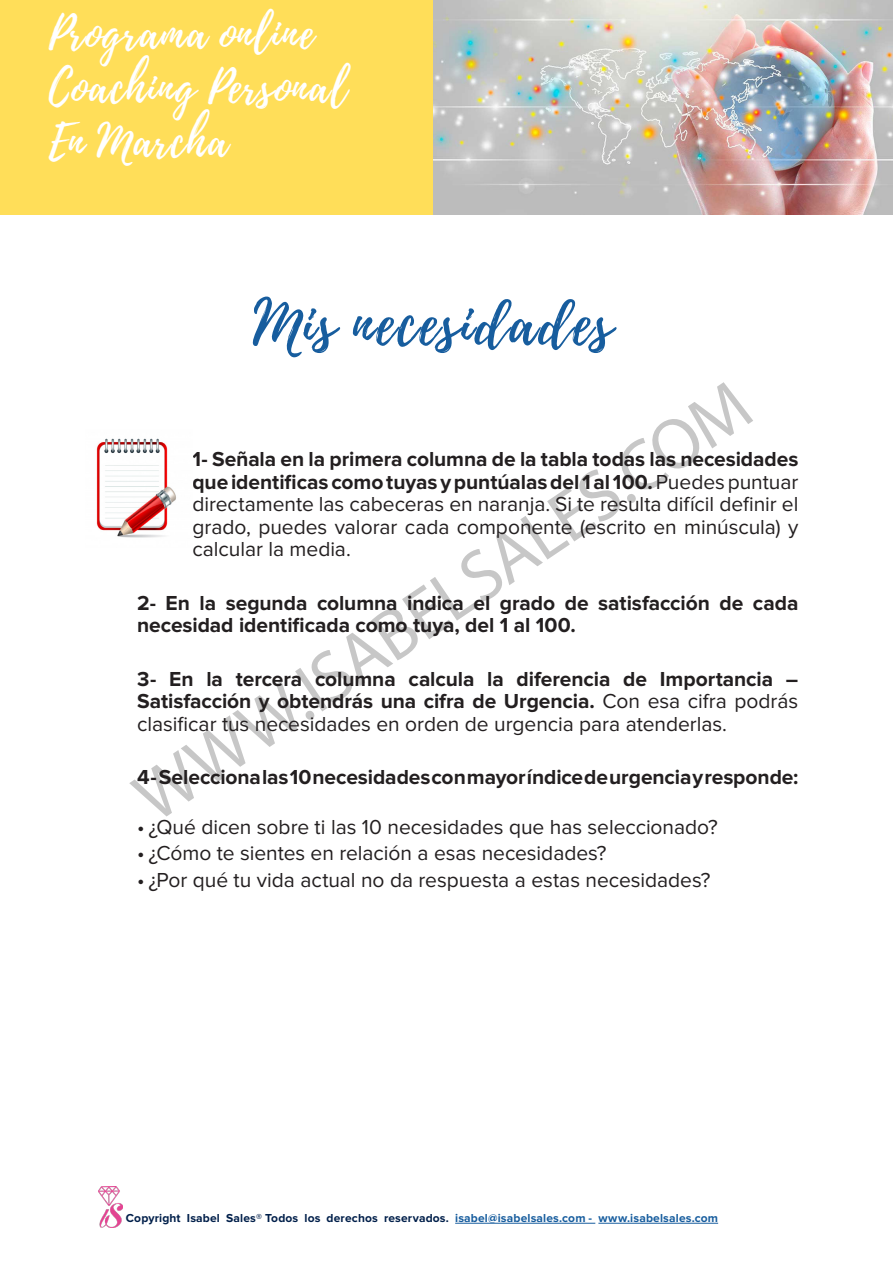
<style>
.page{position:relative;width:893px;height:1263px;background:#fff}
.page>*{position:absolute;margin:0;border:0;box-sizing:border-box;transform-origin:0 0}
.t1{font:72px "Myriad Pro";color:#000}
.Title___Sidebar_1{font:61.5px "Playlist Script";letter-spacing:.035em;color:#175d9e}
.Title___Sidebar_1-2{font:45px/54px "Playlist Script";letter-spacing:.035em;color:#fff}
.Body_Text{font:21px/22.5px "Proxima Nova";color:#231f20;text-align:justify}
.Body_Text-2{font:700 21px/22.5px "Proxima Nova";letter-spacing:-.005em;color:#231f20}
.t2{font:700 12px "Proxima Nova";letter-spacing:.015em;color:#001f4a}
.s1{font-weight:700}
.s2{font-weight:400}
.s3{color:#175d9e}
</style>
<div class="page">
<hr style="left:455px;top:1223px;width:140px;height:1px;background:#175d9e">
<hr style="left:598px;top:1223px;width:120px;height:1px;background:#175d9e">
<img style="left:98px;top:1187px;width:25px;height:41px">
<img style="left:425px;top:0;width:468px;height:215px">
<div style="left:0;top:0;width:432px;height:214px;background:#ffde59"></div>
<img style="left:96px;top:438px;width:80px;height:100px">
<p class="Title___Sidebar_1-2" style="left:49px;top:7px;width:299px">Programa online<br>Coaching Personal</p>
<p class="Title___Sidebar_1-2" style="left:49px;top:115px;width:180px">En Marcha</p>
<p class="Title___Sidebar_1" style="left:253px;top:280px;width:361px">Mis necesidades</p>
<h1 class="t1" style="left:117px;top:767px;width:727px;rotate:-34deg">WWW.ISABELSALES.COM</h1>
<p class="Body_Text" style="left:192px;top:449px;width:607px"><span class="s1">1- Señala en la primera columna de la tabla todas las necesidades que identificas como tuyas y puntúalas del 1 al 100.</span> Puedes puntuar directamente las cabeceras en naranja. Si te resulta difícil definir el grado, puedes valorar cada componente (escrito en minúscula) y calcular la media.</p>
<p class="Body_Text-2" style="left:137px;top:592px;width:663px">2- En la segunda columna indica el grado de satisfacción de cada necesidad identificada como tuya, del 1 al 100.</p>
<p class="Body_Text-2" style="left:137px;top:668px;width:663px;text-align:justify">3- En la tercera columna calcula la diferencia de Importancia – Satisfacción y obtendrás una cifra de Urgencia. <span class="s2">Con esa cifra podrás clasificar tus necesidades en orden de urgencia para atenderlas.</span></p>
<p class="Body_Text-2" style="left:137px;top:767px;width:663px">4- Selecciona las 10 necesidades con mayor índice de urgencia y responde:</p>
<p class="Body_Text" style="left:137px;top:816px;width:582px">• ¿Qué dicen sobre ti las 10 necesidades que has seleccionado?</p>
<p class="Body_Text" style="left:137px;top:843px;width:471px">• ¿Cómo te sientes en relación a esas necesidades?</p>
<p class="Body_Text" style="left:137px;top:870px;width:575px">• ¿Por qué tu vida actual no da respuesta a estas necesidades?</p>
<p class="t2" style="left:126px;top:1212px;width:594px">Copyright Isabel Sales® Todos los derechos reservados. <span class="s3">isabel@isabelsales.com - www.isabelsales.com</span></p>
</div>
